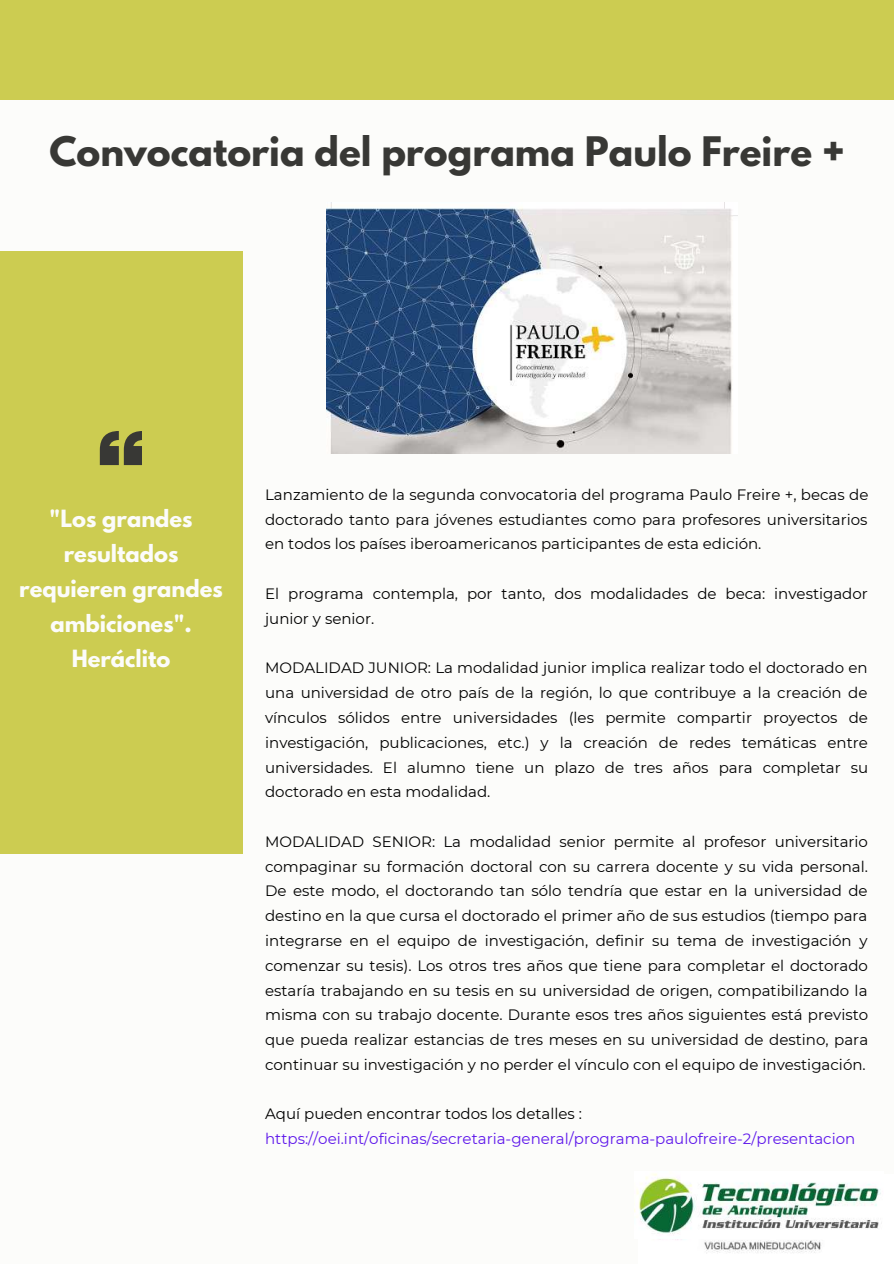
<style>
.page{position:relative;width:894px;height:1264px;background:#fff}
.page>*{position:absolute;margin:0;border:0;box-sizing:border-box;transform-origin:0 0}
.t1{font:700 36px "League Spartan";color:#383835}
.t2{font:700 21px/35px "League Spartan";color:#fcfcfa;text-align:center}
.t3{font:15px/24.8px "Montserrat";color:#000;text-align:justify}
.t4{font:15px "Montserrat";color:#5e17eb}
</style>
<div class="page">
<div style="left:0;top:0;width:893px;height:1263px;background:#fcfcfa"></div>
<div style="left:0;top:0;width:893px;height:100px;background:#cccc51"></div>
<img style="left:675px;top:1239px;width:146px;height:14px">
<div style="left:0;top:251px;width:242px;height:602px;background:#cccc51"></div>
<svg style="left:100px;top:431px;width:42px;height:34px"></svg>
<img style="left:327px;top:203px;width:409px;height:251px">
<img style="left:634px;top:1174px;width:247px;height:60px">
<h1 class="t1" style="left:49px;top:134px;width:796px">Convocatoria del programa Paulo Freire +</h1>
<h2 class="t2" style="left:19px;top:504px;width:205px">"Los grandes resultados requieren grandes ambiciones".<br>Heráclito</h2>
<p class="t3" style="left:265px;top:482px;width:604px">Lanzamiento de la segunda convocatoria del programa Paulo Freire +, becas de doctorado tanto para jóvenes estudiantes como para profesores universitarios en todos los países iberoamericanos participantes de esta edición.</p>
<p class="t3" style="left:265px;top:581px;width:604px">El programa contempla, por tanto, dos modalidades de beca: investigador junior y senior.</p>
<p class="t3" style="left:265px;top:655px;width:604px">MODALIDAD JUNIOR: La modalidad junior implica realizar todo el doctorado en una universidad de otro país de la región, lo que contribuye a la creación de vínculos sólidos entre universidades (les permite compartir proyectos de investigación, publicaciones, etc.) y la creación de redes temáticas entre universidades. El alumno tiene un plazo de tres años para completar su doctorado en esta modalidad.</p>
<p class="t3" style="left:265px;top:829px;width:604px">MODALIDAD SENIOR: La modalidad senior permite al profesor universitario compaginar su formación doctoral con su carrera docente y su vida personal.<br>De este modo, el doctorando tan sólo tendría que estar en la universidad de destino en la que cursa el doctorado el primer año de sus estudios (tiempo para integrarse en el equipo de investigación, definir su tema de investigación y comenzar su tesis). Los otros tres años que tiene para completar el doctorado estaría trabajando en su tesis en su universidad de origen, compatibilizando la misma con su trabajo docente. Durante esos tres años siguientes está previsto que pueda realizar estancias de tres meses en su universidad de destino, para continuar su investigación y no perder el vínculo con el equipo de investigación.</p>
<p class="t3" style="left:265px;top:1101px;width:318px">Aquí pueden encontrar todos los detalles :</p>
<p class="t4" style="left:265px;top:1129px;width:591px">https://oei.int/oficinas/secretaria-general/programa-paulofreire-2/presentacion</p>
</div>
